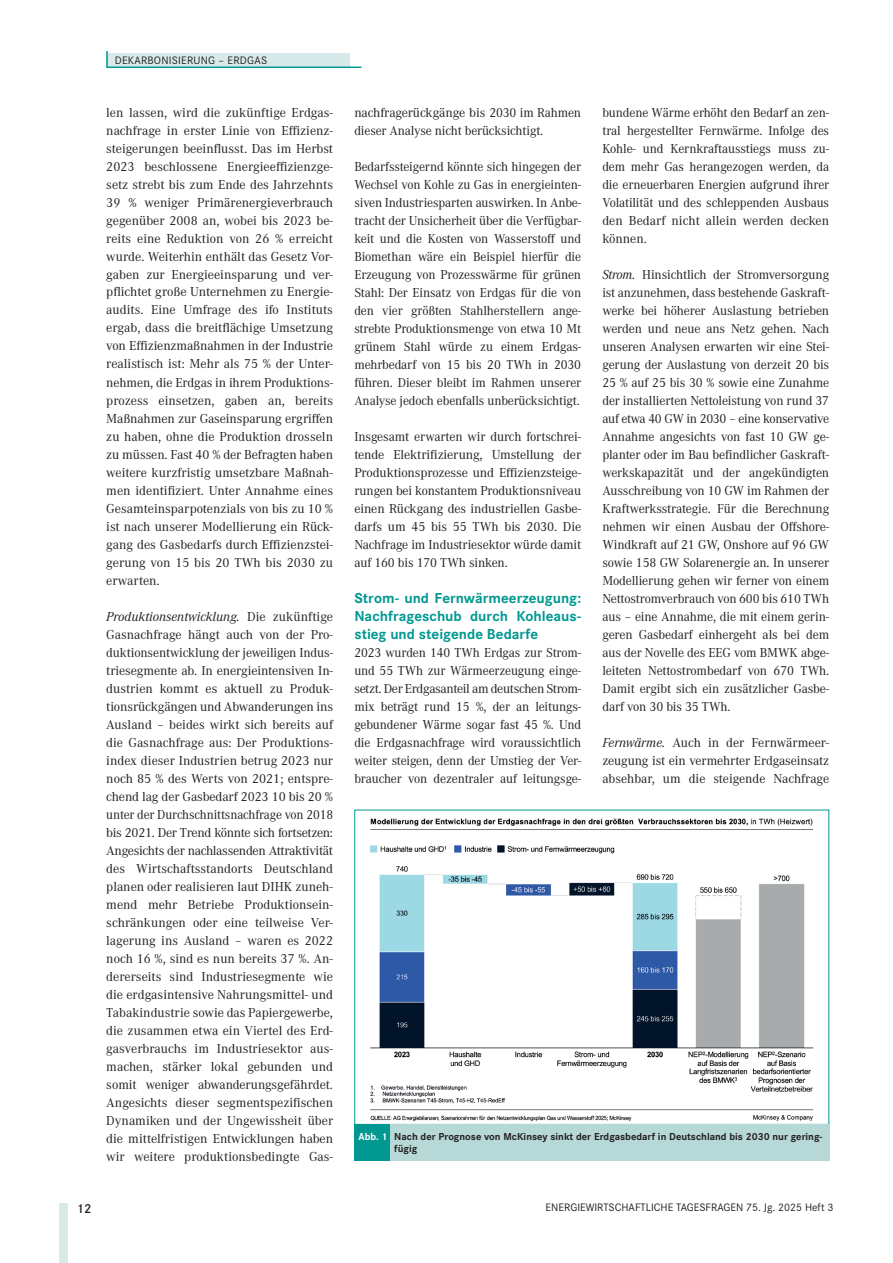
<style>
.page{position:relative;width:893px;height:1263px;background:#fff}
.page>*{position:absolute;margin:0;border:0;box-sizing:border-box;transform-origin:0 0}
.t1{font:700 15px/18px "Corporate S";color:#009891;text-align:justify}
.t2{font:13.5px/18px "Corporate A";letter-spacing:-.01em;color:#231f20;text-align:justify}
.t3{font:600 13.5px "Corporate S";color:#231f20}
.t4{font:11.25px "Corporate S";color:#231f20}
.t5{font:11.25px "Corporate S";letter-spacing:.02em;color:#231f20}
.t6{font:700 10.5px/12px "Corporate S";color:#231f20}
.t7{font:700 10.5px "Corporate S";color:#fff}
.s1{font-style:italic}
</style>
<div class="page">
<div style="left:106px;top:54px;width:244px;height:13px;background:#d7eae9"></div>
<hr style="left:107px;top:67px;width:254px;height:1px;background:#009891">
<svg style="left:106px;top:51px;width:2px;height:17px"></svg>
<div style="left:60px;top:1203px;width:8px;height:60px;background:#d7eae9"></div>
<img style="left:370px;top:818px;width:444px;height:304px">
<div style="left:390px;top:1125px;width:439px;height:36px;background:#b6d8d6"></div>
<div style="left:354px;top:1125px;width:36px;height:36px;background:#009891"></div>
<p class="t5" style="left:115px;top:54px;width:154px">DEKARBONISIERUNG – ERDGAS</p>
<p class="t2" style="left:106px;top:103px;width:228px">len lassen, wird die zukünftige Erdgas&shy;nachfrage in erster Linie von Effizienz&shy;steigerungen beeinflusst. Das im Herbst 2023 beschlossene Energieeffizienzge&shy;setz strebt bis zum Ende des Jahrzehnts 39 % weniger Primärenergieverbrauch gegenüber 2008 an, wobei bis 2023 be&shy;reits eine Reduktion von 26 % erreicht wurde. Weiterhin enthält das Gesetz Vor&shy;gaben zur Energieeinsparung und ver&shy;pflichtet große Unternehmen zu Energie&shy;audits. Eine Umfrage des ifo Instituts ergab, dass die breitflächige Umsetzung von Effizienzmaßnahmen in der Industrie realistisch ist: Mehr als 75 % der Unter&shy;nehmen, die Erdgas in ihrem Produktions&shy;prozess einsetzen, gaben an, bereits Maßnahmen zur Gaseinsparung ergriffen zu haben, ohne die Produktion drosseln zu müssen. Fast 40 % der Befragten haben weitere kurzfristig umsetzbare Maßnah&shy;men identifiziert. Unter Annahme eines Gesamteinsparpotenzials von bis zu 10 % ist nach unserer Modellierung ein Rück&shy;gang des Gasbedarfs durch Effizienzstei&shy;gerung von 15 bis 20 TWh bis 2030 zu erwarten.</p>
<p class="t2" style="left:106px;top:607px;width:228px"><span class="s1">Produktionsentwicklung.</span> Die zukünftige Gasnachfrage hängt auch von der Pro&shy;duktionsentwicklung der jeweiligen Indus&shy;triesegmente ab. In energieintensiven In&shy;dustrien kommt es aktuell zu Produk&shy;tionsrückgängen und Abwanderungen ins Ausland – beides wirkt sich bereits auf die Gasnachfrage aus: Der Produktions&shy;index dieser Industrien betrug 2023 nur noch 85 % des Werts von 2021; entspre&shy;chend lag der Gasbedarf 2023 10 bis 20 % unter der Durchschnittsnachfrage von 2018 bis 2021. Der Trend könnte sich fortsetzen:<br>Angesichts der nachlassenden Attraktivität des Wirtschaftsstandorts Deutschland planen oder realisieren laut DIHK zuneh&shy;mend mehr Betriebe Produktionsein&shy;schränkungen oder eine teilweise Ver&shy;lagerung ins Ausland – waren es 2022 noch 16 %, sind es nun bereits 37 %. An&shy;dererseits sind Industriesegmente wie die erdgasintensive Nahrungsmittel- und Tabakindustrie sowie das Papiergewerbe, die zusammen etwa ein Viertel des Erd&shy;gasverbrauchs im Industriesektor aus&shy;machen, stärker lokal gebunden und somit weniger abwanderungsgefährdet.<br>Angesichts dieser segmentspezifischen Dynamiken und der Ungewissheit über die mittelfristigen Entwicklungen haben wir weitere produktionsbedingte Gas-</p>
<p class="t2" style="left:354px;top:103px;width:228px">nachfragerückgänge bis 2030 im Rahmen dieser Analyse nicht berücksichtigt.</p>
<p class="t2" style="left:354px;top:157px;width:228px">Bedarfssteigernd könnte sich hingegen der Wechsel von Kohle zu Gas in energieinten&shy;siven Industriesparten auswirken. In Anbe&shy;tracht der Unsicherheit über die Verfügbar&shy;keit und die Kosten von Wasserstoff und Biomethan wäre ein Beispiel hierfür die Erzeugung von Prozesswärme für grünen Stahl: Der Einsatz von Erdgas für die von den vier größten Stahlherstellern ange&shy;strebte Produktionsmenge von etwa 10 Mt grünem Stahl würde zu einem Erdgas&shy;mehrbedarf von 15 bis 20 TWh in 2030 führen. Dieser bleibt im Rahmen unserer Analyse jedoch ebenfalls unberücksichtigt.</p>
<p class="t2" style="left:354px;top:427px;width:228px">Insgesamt erwarten wir durch fortschrei&shy;tende Elektrifizierung, Umstellung der Produktionsprozesse und Effizienzsteige&shy;rungen bei konstantem Produktionsniveau einen Rückgang des industriellen Gasbe&shy;darfs um 45 bis 55 TWh bis 2030. Die Nachfrage im Industriesektor würde damit auf 160 bis 170 TWh sinken.</p>
<p class="t1" style="left:354px;top:589px;width:228px">Strom- und Fernwärmeerzeugung:<br>Nachfrageschub durch Kohleaus&shy;stieg und steigende Bedarfe</p>
<p class="t2" style="left:354px;top:643px;width:228px">2023 wurden 140 TWh Erdgas zur Strom&shy;und 55 TWh zur Wärmeerzeugung einge&shy;setzt. Der Erdgasanteil am deutschen Strom&shy;mix beträgt rund 15 %, der an leitungs&shy;gebundener Wärme sogar fast 45 %. Und die Erdgasnachfrage wird voraussichtlich weiter steigen, denn der Umstieg der Ver&shy;braucher von dezentraler auf leitungsge-</p>
<p class="t2" style="left:602px;top:103px;width:228px">bundene Wärme erhöht den Bedarf an zen&shy;tral hergestellter Fernwärme. Infolge des Kohle- und Kernkraftausstiegs muss zu&shy;dem mehr Gas herangezogen werden, da die erneuerbaren Energien aufgrund ihrer Volatilität und des schleppenden Ausbaus den Bedarf nicht allein werden decken können.</p>
<p class="t2" style="left:602px;top:265px;width:228px"><span class="s1">Strom.</span> Hinsichtlich der Stromversorgung ist anzunehmen, dass bestehende Gaskraft&shy;werke bei höherer Auslastung betrieben werden und neue ans Netz gehen. Nach unseren Analysen erwarten wir eine Stei&shy;gerung der Auslastung von derzeit 20 bis 25 % auf 25 bis 30 % sowie eine Zunahme der installierten Nettoleistung von rund 37 auf etwa 40 GW in 2030 – eine konservative Annahme angesichts von fast 10 GW ge&shy;planter oder im Bau befindlicher Gaskraft&shy;werkskapazität und der angekündigten Ausschreibung von 10 GW im Rahmen der Kraftwerksstrategie. Für die Berechnung nehmen wir einen Ausbau der Offshore-Windkraft auf 21 GW, Onshore auf 96 GW sowie 158 GW Solarenergie an. In unserer Modellierung gehen wir ferner von einem Nettostromverbrauch von 600 bis 610 TWh aus – eine Annahme, die mit einem gerin&shy;geren Gasbedarf einhergeht als bei dem aus der Novelle des EEG vom BMWK abge&shy;leiteten Nettostrombedarf von 670 TWh.<br>Damit ergibt sich ein zusätzlicher Gasbe&shy;darf von 30 bis 35 TWh.</p>
<p class="t2" style="left:602px;top:733px;width:228px"><span class="s1">Fernwärme.</span> Auch in der Fernwärmeer&shy;zeugung ist ein vermehrter Erdgaseinsatz absehbar, um die steigende Nachfrage</p>
<p class="t7" style="left:359px;top:1130px;width:30px">Abb. 1</p>
<p class="t6" style="left:394px;top:1130px;width:429px">Nach der Prognose von McKinsey sinkt der Erdgasbedarf in Deutschland bis 2030 nur gering&shy;fügig</p>
<p class="t3" style="left:77px;top:1200px;width:16px">12</p>
<p class="t4" style="left:546px;top:1200px;width:289px">ENERGIEWIRTSCHAFTLICHE TAGESFRAGEN 75. Jg. 2025 Heft 3</p>
</div>
